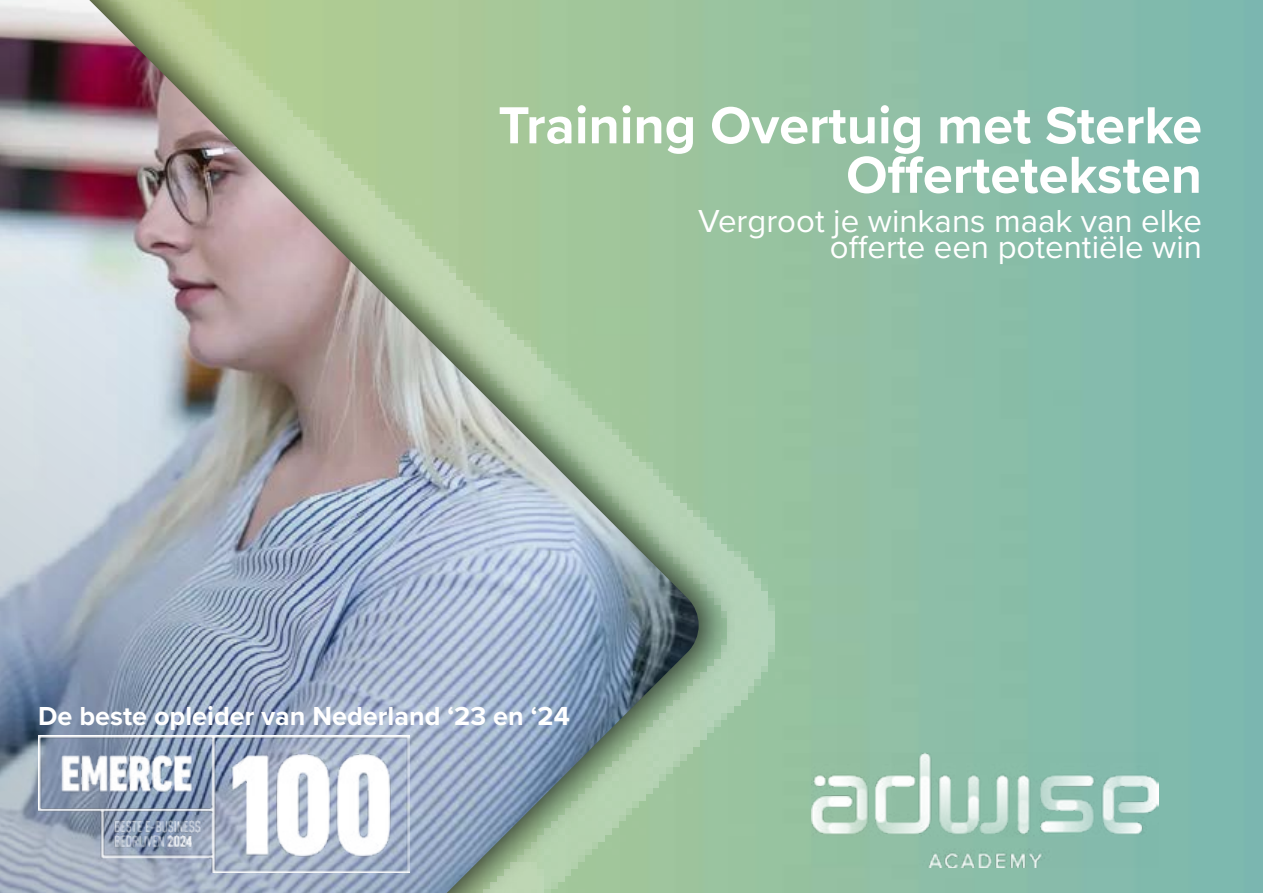
<style>
.page{position:relative;width:1263px;height:893px;background:#fff}
.page>*{position:absolute;margin:0;border:0;box-sizing:border-box;transform-origin:0 0}
.t1{font:700 54px/49.5px "Proxima Nova";color:#fff;text-align:right}
.t2{font:33px/26.8px "Proxima Nova";color:#fff;text-align:right}
.t3{font:700 27px "Proxima Nova";color:#fff}
</style>
<div class="page">
<div style="left:738px;top:0;width:90px;height:893px;background:#97c3a0"></div>
<div style="left:0;top:0;width:738px;height:893px;background:#000;opacity:.75"></div>
<img style="left:0;top:0;width:702px;height:893px">
<img style="left:811px;top:753px;width:347px;height:114px">
<img style="left:38px;top:736px;width:372px;height:136px">
<h1 class="t1" style="left:498px;top:99px;width:705px">Training Overtuig met Sterke<br>Offerteteksten</h1>
<p class="t2" style="left:698px;top:206px;width:505px">Vergroot je winkans maak van elke offerte een potentiële win</p>
<p class="t3" style="left:38px;top:696px;width:533px">De beste opleider van Nederland ‘23 en ‘24</p>
</div>
